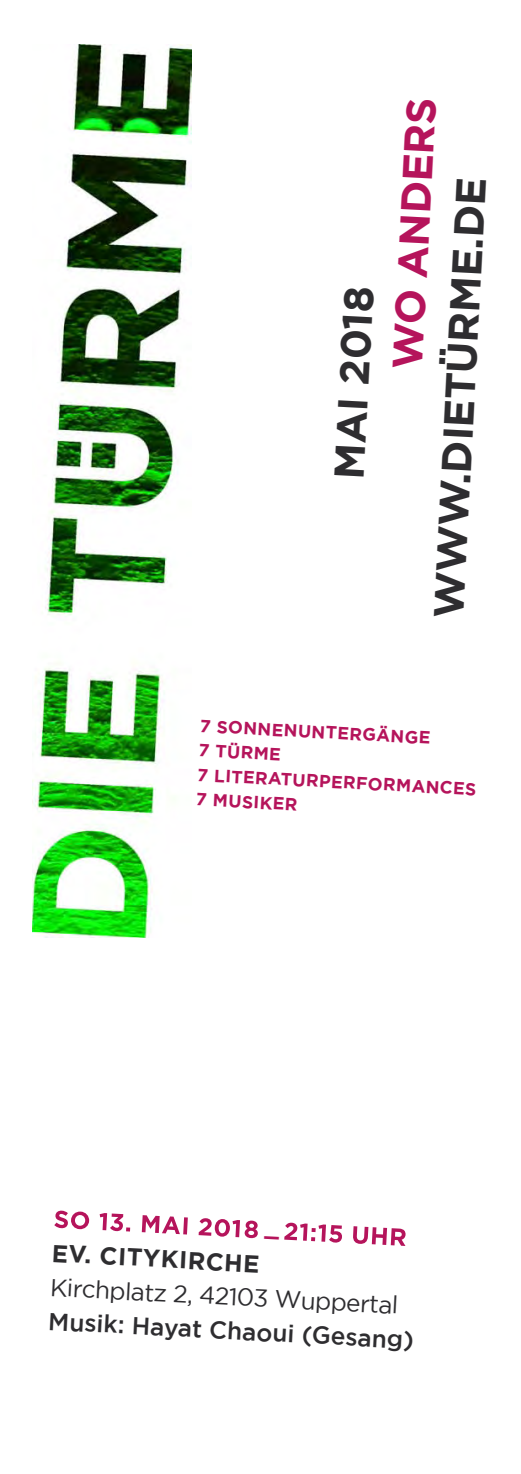
<style>
.page{position:relative;width:521px;height:1474px;background:#fff}
.page>*{position:absolute;margin:0;border:0;box-sizing:border-box;transform-origin:0 0}
.t1{font:700 41.65px "Gotham";color:#2e2d30}
.t2{font:700 41.65px "Gotham";color:#b5145b}
.t3{font:24.32px "Gotham";color:#2e2d30}
.t4{font:500 24.32px "Gotham";color:#2e2d30}
.t5{font:700 24.32px "Gotham";color:#2e2d30}
.t6{font:700 17.5px/24.5px "Gotham";color:#b5145b}
</style>
<div class="page">
<img style="left:32px;top:44px;width:159px;height:893px">
<svg style="left:54px;top:1210px;width:204px;height:28px"></svg>
<svg style="left:284px;top:1222px;width:122px;height:23px"></svg>
<h1 class="t1" style="left:325px;top:477px;width:194px;rotate:-87deg">MAI 2018</h1>
<h1 class="t2" style="left:383px;top:368px;width:273px;rotate:-87deg">WO ANDERS</h1>
<h1 class="t1" style="left:424px;top:617px;width:442px;rotate:-87deg">WWW.DIETÜRME.DE</h1>
<p class="t6" style="left:201px;top:713px;width:281px;rotate:3deg">7 SONNENUNTERGÄNGE<br>7 TÜRME<br>7 LITERATURPERFORMANCES<br>7 MUSIKER</p>
<h2 class="t5" style="left:53px;top:1238px;width:209px;rotate:3deg">EV. CITYKIRCHE</h2>
<h2 class="t3" style="left:51px;top:1273px;width:350px;rotate:3deg">Kirchplatz 2, 42103 Wuppertal</h2>
<h2 class="t4" style="left:49px;top:1307px;width:368px;rotate:3deg">Musik: Hayat Chaoui (Gesang)</h2>
</div>
